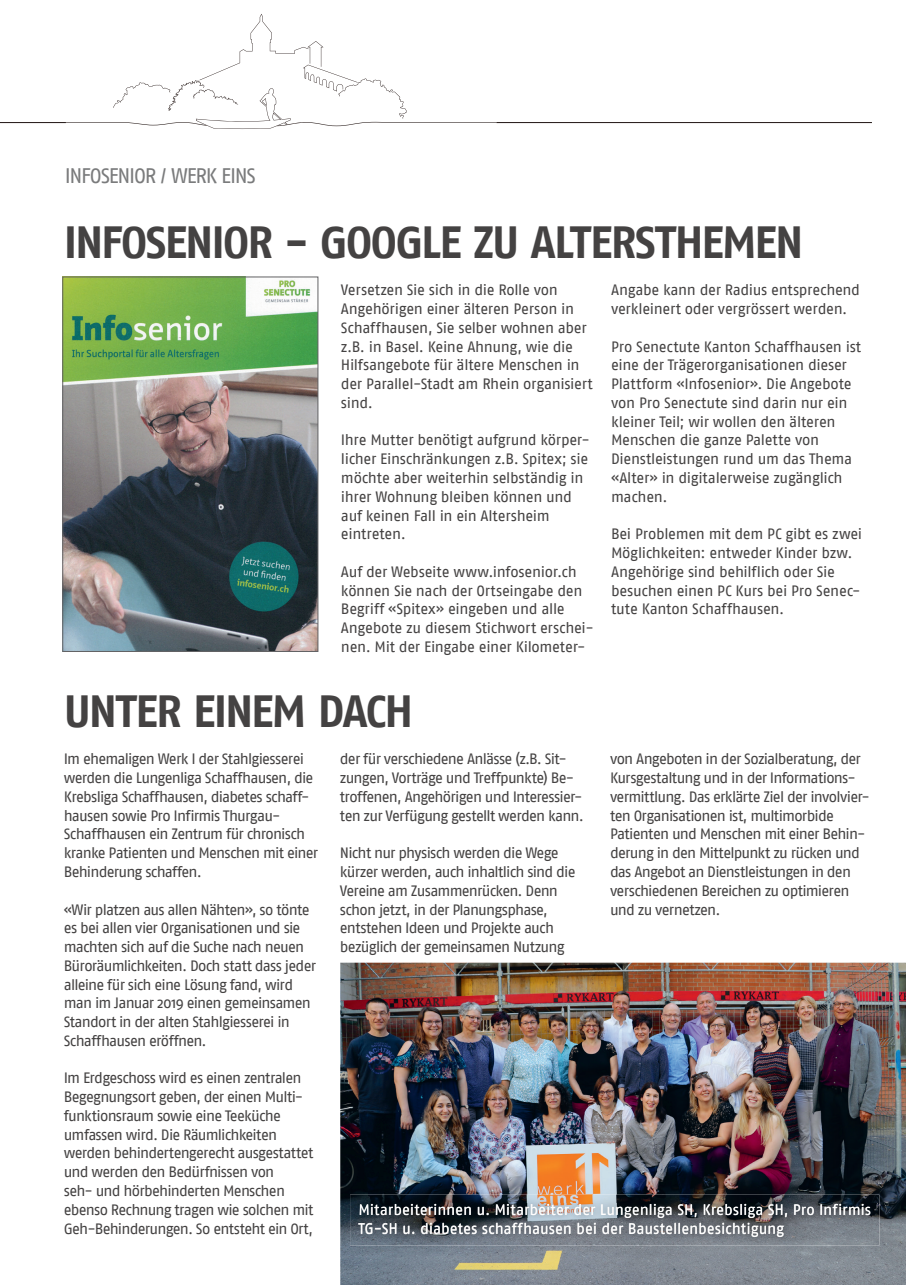
<style>
.page{position:relative;width:906px;height:1285px;background:#fff}
.page>*{position:absolute;margin:0;border:0;box-sizing:border-box;transform-origin:0 0}
.t1{font:700 45px "Fago No";letter-spacing:-.04em;color:#444242}
.t2{font:21px "Fago No";letter-spacing:-.06em;color:#7a7b7c}
.t3{font:15px/18.8px "Fago No";letter-spacing:-.04em;color:#444242}
.t4{font:15px/18.8px "Fago No";letter-spacing:-.02em;color:#444242}
.t5{font:15px/18.8px "Fago No";color:#fff}
</style>
<div class="page">
<img style="left:340px;top:962px;width:566px;height:322px">
<img style="left:350px;top:1194px;width:529px;height:51px">
<img style="left:360px;top:1203px;width:511px;height:14px">
<img style="left:358px;top:1222px;width:426px;height:14px">
<img style="left:64px;top:278px;width:252px;height:371px">
<div style="left:62px;top:276px;width:256px;height:375px;border:1px solid #636365"></div>
<svg style="left:66px;top:14px;width:430px;height:115px"></svg>
<hr style="left:0;top:122px;width:66px;height:1px;background:#201412">
<hr style="left:496px;top:122px;width:376px;height:1px;background:#201412">
<h2 class="t2" style="left:65px;top:163px;width:192px">INFOSENIOR / WERK EINS</h2>
<h1 class="t1" style="left:64px;top:216px;width:741px">INFOSENIOR - GOOGLE ZU ALTERSTHEMEN</h1>
<p class="t3" style="left:341px;top:280px;width:253px">Versetzen Sie sich in die Rolle von<br>Angehörigen einer älteren Person in<br>Schaffhausen, Sie selber wohnen aber z.B. in Basel. Keine Ahnung, wie die<br>Hilfsangebote für ältere Menschen in der Parallel-Stadt am Rhein organisiert sind.</p>
<p class="t3" style="left:341px;top:430px;width:250px">Ihre Mutter benötigt aufgrund körper&shy;licher Einschränkungen z.B. Spitex; sie möchte aber weiterhin selbständig in ihrer Wohnung bleiben können und auf keinen Fall in ein Altersheim eintreten.</p>
<p class="t3" style="left:341px;top:562px;width:254px">Auf der Webseite www.infosenior.ch können Sie nach der Ortseingabe den Begriff «Spitex» eingeben und alle Angebote zu diesem Stichwort erschei&shy;nen. Mit der Eingabe einer Kilometer-</p>
<p class="t4" style="left:611px;top:280px;width:250px">Angabe kann der Radius entsprechend verkleinert oder vergrössert werden.</p>
<p class="t3" style="left:611px;top:337px;width:252px">Pro Senectute Kanton Schaffhausen ist eine der Trägerorganisationen dieser Plattform «Infosenior». Die Angebote von Pro Senectute sind darin nur ein kleiner Teil; wir wollen den älteren Menschen die ganze Palette von Dienstleistungen rund um das Thema «Alter» in digitalerweise zugänglich machen.</p>
<p class="t4" style="left:611px;top:524px;width:253px">Bei Problemen mit dem PC gibt es zwei Möglichkeiten: entweder Kinder bzw.<br>Angehörige sind behilflich oder Sie besuchen einen PC Kurs bei Pro Senec&shy;tute Kanton Schaffhausen.</p>
<h1 class="t1" style="left:64px;top:684px;width:351px">UNTER EINEM DACH</h1>
<p class="t3" style="left:64px;top:749px;width:256px">Im ehemaligen Werk I der Stahlgiesserei werden die Lungenliga Schaffhausen, die Krebsliga Schaffhausen, diabetes schaff&shy;hausen sowie Pro Infirmis Thurgau-Schaffhausen ein Zentrum für chronisch kranke Patienten und Menschen mit einer Behinderung schaffen.</p>
<p class="t3" style="left:64px;top:899px;width:254px">«Wir platzen aus allen Nähten», so tönte es bei allen vier Organisationen und sie machten sich auf die Suche nach neuen Büroräumlichkeiten. Doch statt dass jeder alleine für sich eine Lösung fand, wird man im Januar 2019 einen gemeinsamen Standort in der alten Stahlgiesserei in Schaffhausen eröffnen.</p>
<p class="t3" style="left:64px;top:1068px;width:251px">Im Erdgeschoss wird es einen zentralen Begegnungsort geben, der einen Multi&shy;funktionsraum sowie eine Teeküche umfassen wird. Die Räumlichkeiten werden behindertengerecht ausgestattet und werden den Bedürfnissen von<br>seh- und hörbehinderten Menschen ebenso Rechnung tragen wie solchen mit Geh-Behinderungen. So entsteht ein Ort,</p>
<p class="t3" style="left:340px;top:749px;width:245px">der für verschiedene Anlässe (z.B. Sit&shy;zungen, Vorträge und Treffpunkte) Be&shy;troffenen, Angehörigen und Interessier&shy;ten zur Verfügung gestellt werden kann.</p>
<p class="t3" style="left:340px;top:843px;width:237px">Nicht nur physisch werden die Wege kürzer werden, auch inhaltlich sind die Vereine am Zusammenrücken. Denn schon jetzt, in der Planungsphase, entstehen Ideen und Projekte auch bezüglich der gemeinsamen Nutzung</p>
<p class="t3" style="left:610px;top:749px;width:261px">von Angeboten in der Sozialberatung, der Kursgestaltung und in der Informations&shy;vermittlung. Das erklärte Ziel der involvier&shy;ten Organisationen ist, multimorbide Patienten und Menschen mit einer Behin&shy;derung in den Mittelpunkt zu rücken und das Angebot an Dienstleistungen in den verschiedenen Bereichen zu optimieren und zu vernetzen.</p>
<p class="t5" style="left:358px;top:1199px;width:514px">Mitarbeiterinnen u. Mitarbeiter der Lungenliga SH, Krebsliga SH, Pro Infirmis<br>TG-SH u. diabetes schaffhausen bei der Baustellenbesichtigung</p>
</div>
